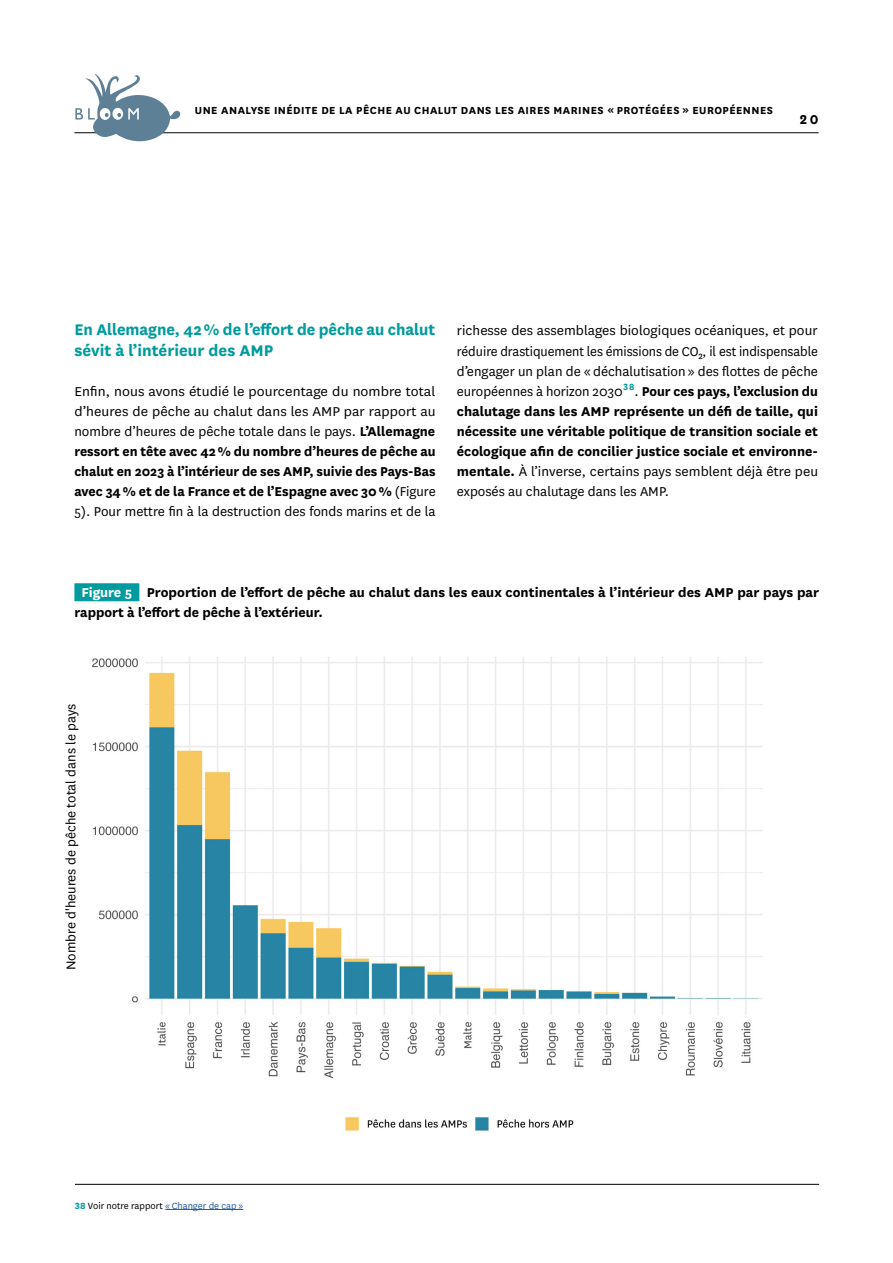
<style>
.page{position:relative;width:893px;height:1263px;background:#fff}
.page>*{position:absolute;margin:0;border:0;box-sizing:border-box;transform-origin:0 0}
.t1{font:700 18px/20.1px "National";letter-spacing:-.005em;color:#009b9e}
.t2{font:15px/20.1px "National";color:#000;text-align:justify}
.t3{font:15px/20.1px "National";color:#000;text-align:justify;scale:1.05 1}
.t4{font:700 15px/20.1px "National";color:#000}
.t5{font:14.85px "National";color:#000}
.t6{font:700 12px "National";letter-spacing:.04em;color:#000}
.t7{font:10.5px "National";color:#000}
.s1{font-weight:700}
.s2{color:#fff}
.s3{font-weight:700;color:#019a9d}
.s4{color:#275b9b}
</style>
<div class="page">
<hr style="left:74px;top:132px;width:745px;height:1px;background:#000">
<svg style="left:75px;top:74px;width:106px;height:68px"></svg>
<img style="left:92px;top:657px;width:671px;height:474px">
<div style="left:74px;top:583px;width:65px;height:18px;background:#009b9e"></div>
<hr style="left:165px;top:1209px;width:78px;height:1px;background:#275b9b">
<hr style="left:75px;top:1184px;width:744px;height:1px;background:#000">
<p class="t6" style="left:195px;top:102px;width:580px">UNE ANALYSE INÉDITE DE LA PÊCHE AU CHALUT DANS LES AIRES MARINES « PROTÉGÉES » EUROPÉENNES</p>
<p class="t4" style="left:800px;top:109px;width:20px">20</p>
<p class="t1" style="left:74px;top:319px;width:362px">En Allemagne, 42 % de l’effort de pêche au chalut sévit à l’intérieur des AMP</p>
<p class="t3" style="left:74px;top:380px;width:346px">Enfin, nous avons étudié le pourcentage du nombre total d’heures de pêche au chalut dans les AMP par rapport au nombre d’heures de pêche totale dans le pays. <span class="s1">L’Allemagne ressort en tête avec 42 % du nombre d’heures de pêche au chalut en 2023 à l’intérieur de ses AMP, suivie des Pays-Bas avec 34 % et de la France et de l’Espagne avec 30 %</span> (Figure 5). Pour mettre fin à la destruction des fonds marins et de la</p>
<p class="t2" style="left:457px;top:320px;width:363px">richesse des assemblages biologiques océaniques, et pour réduire drastiquement les émissions de CO2, il est indispensable d’engager un plan de « déchalutisation » des flottes de pêche européennes à horizon 2030<sup>38</sup>. <span class="s1">Pour ces pays, l’exclusion du chalutage dans les AMP représente un défi de taille, qui nécessite une véritable politique de transition sociale et écologique afin de concilier justice sociale et environne&shy;mentale.</span> À l’inverse, certains pays semblent déjà être peu exposés au chalutage dans les AMP.</p>
<p class="t4" style="left:74px;top:581px;width:746px;text-indent:7px"><span class="s2">Figure 5</span> Proportion de l’effort de pêche au chalut dans les eaux continentales à l’intérieur des AMP par pays par rapport à l’effort de pêche à l’extérieur.</p>
<p class="t5" style="left:61px;top:970px;width:268px;rotate:-90deg">Nombre d'heures de pêche total dans le pays</p>
<p class="t7" style="left:75px;top:1199px;width:170px"><span class="s3">38</span> Voir notre rapport <span class="s4">« Changer de cap »</span></p>
</div>
